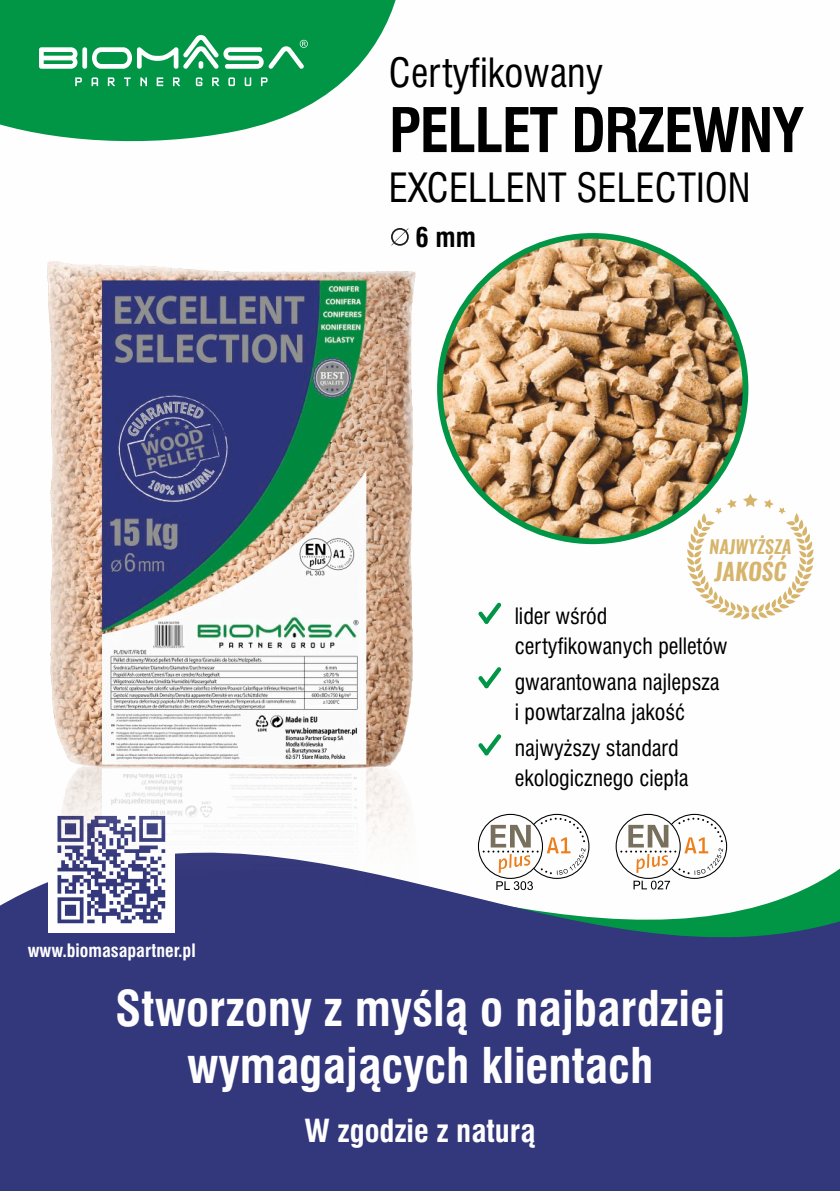
<style>
.page{position:relative;width:840px;height:1191px;background:#fff}
.page>*{position:absolute;margin:0;border:0;box-sizing:border-box;transform-origin:0 0}
.t1{font:59.8px "Swis 721 Cn EU Bold";letter-spacing:-.025em;color:#000}
.t2{font:48px/57.6px "Swis 721 Cn EU Bold";color:#fefefe;text-align:center}
.t3{font:39.2px "Swis 721 Cn EU Normal";color:#000}
.t4{font:31px "Swis 721 Cn EU Bold";color:#fefefe}
.t5{font:26.8px "Swis 721 Cn EU Bold";color:#000}
.t6{font:italic 600 23.6px "Oswald";color:#d6b46b}
.t7{font:22px/30px "Swis 721 Cn EU Normal";color:#000}
.t8{font:italic 600 18.2px "Oswald";color:#d6b46b}
.t9{font:18px "Swis 721 Cn EU Bold";color:#fefefe}
</style>
<div class="page">
<svg style="left:0;top:736px;width:839px;height:455px;fill:#33377b"></svg>
<svg style="left:391px;top:228px;width:17px;height:18px"></svg>
<svg style="left:661px;top:814px;width:65px;height:65px"></svg>
<svg style="left:615px;top:814px;width:65px;height:65px"></svg>
<svg style="left:620px;top:817px;width:102px;height:72px"></svg>
<svg style="left:524px;top:814px;width:65px;height:65px"></svg>
<svg style="left:477px;top:814px;width:65px;height:65px"></svg>
<svg style="left:482px;top:817px;width:103px;height:58px"></svg>
<svg style="left:496px;top:881px;width:36px;height:9px"></svg>
<img style="left:439px;top:236px;width:306px;height:305px;border-radius:50%">
<svg style="left:0;top:0;width:396px;height:142px;fill:#009646"></svg>
<svg style="left:75px;top:77px;width:192px;height:9px"></svg>
<svg style="left:39px;top:35px;width:268px;height:34px"></svg>
<div style="left:48px;top:806px;width:127px;height:126px;background:#fefefe"></div>
<svg style="left:57px;top:888px;width:108px;height:35px"></svg>
<svg style="left:478px;top:602px;width:23px;height:22px"></svg>
<svg style="left:478px;top:667px;width:23px;height:21px"></svg>
<svg style="left:478px;top:734px;width:23px;height:21px"></svg>
<svg style="left:686px;top:494px;width:127px;height:125px"></svg>
<img style="left:48px;top:261px;width:368px;height:627px">
<h3 class="t3" style="left:389px;top:58px;width:215px">Certyfikowany</h3>
<h1 class="t1" style="left:389px;top:107px;width:416px">PELLET DRZEWNY</h1>
<h3 class="t3" style="left:389px;top:173px;width:363px">EXCELLENT SELECTION</h3>
<p class="t9" style="left:28px;top:943px;width:169px">www.biomasapartner.pl</p>
<p class="t5" style="left:415px;top:227px;width:62px">6 mm</p>
<p class="t8" style="left:709px;top:534px;width:84px">NAJWYŻSZA</p>
<p class="t6" style="left:714px;top:555px;width:73px">JAKOŚĆ</p>
<p class="t7" style="left:514px;top:602px;width:214px">lider wśród certyfikowanych pelletów</p>
<p class="t7" style="left:514px;top:668px;width:206px">gwarantowana najlepsza i powtarzalna jakość</p>
<p class="t7" style="left:514px;top:734px;width:175px">najwyższy standard ekologicznego ciepła</p>
<h2 class="t2" style="left:115px;top:983px;width:611px">Stworzony z myślą o najbardziej wymagających klientach</h2>
<h3 class="t4" style="left:304px;top:1119px;width:232px">W zgodzie z naturą</h3>
</div>
